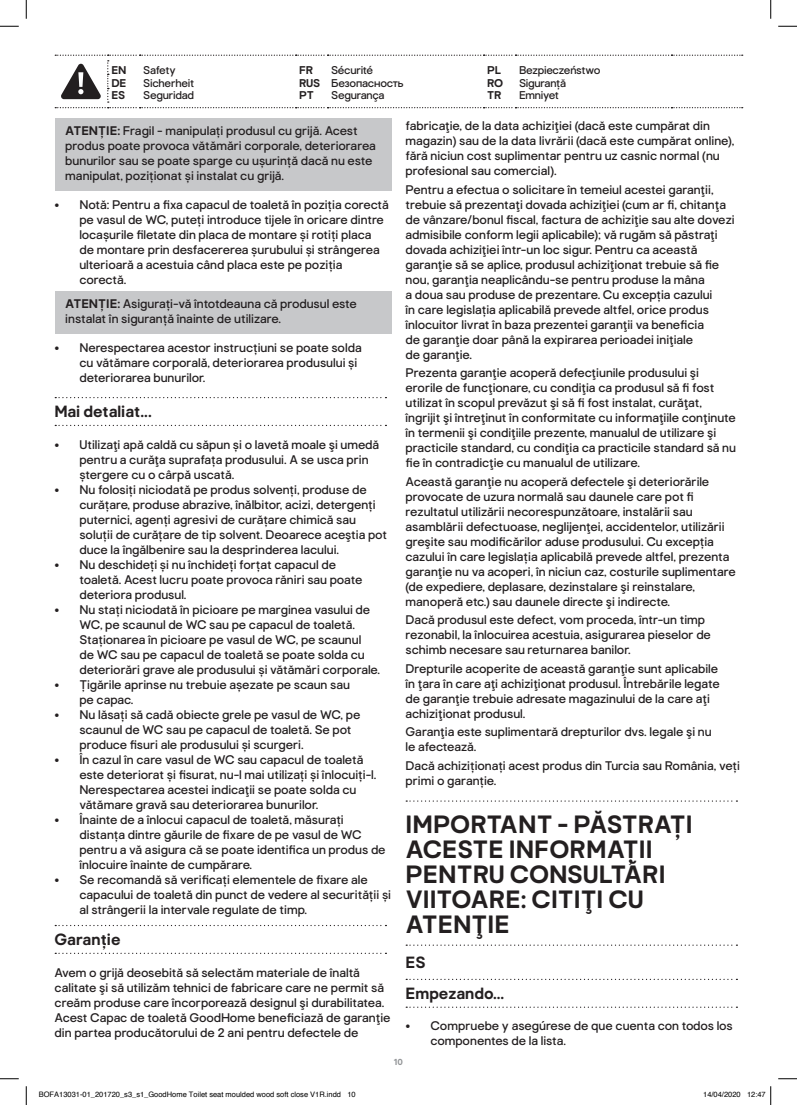
<style>
.page{position:relative;width:797px;height:1105px;background:#fff}
.page>*{position:absolute;margin:0;border:0;box-sizing:border-box;transform-origin:0 0}
.t1{font:700 25px/25px "Good Home";color:#231f20}
.t2{font:700 16.25px/31.4px "Good Home";color:#231f20}
.t3{font:12.5px/15px "Good Home";color:#231f20}
.t4{font:11.25px "Good Home";letter-spacing:-.02em;color:#231f20}
.t5{font:700 11.25px "Good Home";letter-spacing:-.02em;color:#231f20}
.t6{font:700 8.75px "Good Home";color:#939598}
.t7{font:7.5px "Helvetica";color:#000}
.s1{font-weight:700}
</style>
<div class="page">
<svg style="left:55px;top:55px;width:687px;height:53px"></svg>
<svg style="left:55px;top:397px;width:331px;height:1px"></svg>
<svg style="left:55px;top:425px;width:331px;height:1px"></svg>
<svg style="left:55px;top:925px;width:331px;height:1px"></svg>
<svg style="left:55px;top:953px;width:331px;height:1px"></svg>
<div style="left:55px;top:118px;width:336px;height:73px;background:#c7c8ca"></div>
<div style="left:55px;top:291px;width:336px;height:42px;background:#c7c8ca"></div>
<svg style="left:406px;top:800px;width:331px;height:2px"></svg>
<svg style="left:406px;top:944px;width:331px;height:2px"></svg>
<svg style="left:406px;top:979px;width:331px;height:1px"></svg>
<svg style="left:406px;top:1006px;width:331px;height:2px"></svg>
<svg style="left:0;top:25px;width:19px;height:2px"></svg>
<svg style="left:778px;top:25px;width:19px;height:2px"></svg>
<svg style="left:0;top:1078px;width:19px;height:1px"></svg>
<svg style="left:778px;top:1078px;width:19px;height:1px"></svg>
<svg style="left:25px;top:0;width:2px;height:19px"></svg>
<svg style="left:25px;top:1086px;width:2px;height:19px"></svg>
<svg style="left:770px;top:0;width:1px;height:19px"></svg>
<svg style="left:770px;top:1086px;width:1px;height:19px"></svg>
<p class="t5" style="left:111px;top:64px;width:17px">EN</p>
<p class="t4" style="left:143px;top:64px;width:34px">Safety</p>
<p class="t5" style="left:299px;top:64px;width:15px">FR</p>
<p class="t4" style="left:331px;top:64px;width:44px">Sécurité</p>
<p class="t5" style="left:487px;top:64px;width:15px">PL</p>
<p class="t4" style="left:519px;top:64px;width:83px">Bezpieczeństwo</p>
<p class="t5" style="left:111px;top:76px;width:16px">DE</p>
<p class="t4" style="left:143px;top:76px;width:52px">Sicherheit</p>
<p class="t4" style="left:299px;top:76px;width:106px"><span class="s1">RUS</span> Безопасность</p>
<p class="t5" style="left:487px;top:76px;width:18px">RO</p>
<p class="t4" style="left:519px;top:76px;width:49px">Siguranță</p>
<p class="t5" style="left:111px;top:89px;width:15px">ES</p>
<p class="t4" style="left:143px;top:89px;width:52px">Seguridad</p>
<p class="t5" style="left:299px;top:89px;width:16px">PT</p>
<p class="t4" style="left:331px;top:89px;width:55px">Segurança</p>
<p class="t5" style="left:487px;top:89px;width:16px">TR</p>
<p class="t4" style="left:519px;top:89px;width:41px">Emniyet</p>
<p class="t3" style="left:65px;top:124px;width:312px"><span class="s1">ATENȚIE:</span> Fragil - manipulați produsul cu grijă. Acest produs poate provoca vătămări corporale, deteriorarea bunurilor sau se poate sparge cu ușurință dacă nu este manipulat, poziționat și instalat cu grijă.</p>
<p class="t3" style="left:79px;top:198px;width:311px;text-indent:-25px">• Notă: Pentru a fixa capacul de toaletă în poziția corectă pe vasul de WC, puteți introduce tijele în oricare dintre locașurile filetate din placa de montare și rotiți placa de montare prin desfacererea șurubului și strângerea ulterioară a acestuia când placa este pe poziția corectă.</p>
<p class="t3" style="left:65px;top:296px;width:293px"><span class="s1">ATENȚIE:</span> Asigurați-vă întotdeauna că produsul este instalat în siguranță înainte de utilizare.</p>
<p class="t3" style="left:79px;top:340px;width:284px;text-indent:-25px">• Nerespectarea acestor instrucțiuni se poate solda cu vătămare corporală, deteriorarea produsului și deteriorarea bunurilor.</p>
<h2 class="t2" style="left:55px;top:396px;width:99px">Mai detaliat...</h2>
<p class="t3" style="left:79px;top:437px;width:301px;text-indent:-25px">• Utilizaţi apă caldă cu săpun și o lavetă moale şi umedă pentru a curăţa suprafața produsului. A se usca prin ștergere cu o cârpă uscată.</p>
<p class="t3" style="left:79px;top:482px;width:309px;text-indent:-25px">• Nu folosiți niciodată pe produs solvenți, produse de curățare, produse abrazive, înălbitor, acizi, detergenți puternici, agenți agresivi de curățare chimică sau soluții de curățare de tip solvent. Deoarece aceştia pot duce la îngălbenire sau la desprinderea lacului.</p>
<p class="t3" style="left:79px;top:557px;width:284px;text-indent:-25px">• Nu deschideți și nu închideți forțat capacul de toaletă. Acest lucru poate provoca răniri sau poate deteriora produsul.</p>
<p class="t3" style="left:79px;top:602px;width:302px;text-indent:-25px">• Nu stați niciodată în picioare pe marginea vasului de WC, pe scaunul de WC sau pe capacul de toaletă.<br>Staționarea în picioare pe vasul de WC, pe scaunul<br>de WC sau pe capacul de toaletă se poate solda cu deteriorări grave ale produsului și vătămări corporale.</p>
<p class="t3" style="left:79px;top:677px;width:272px;text-indent:-25px">• Țigările aprinse nu trebuie așezate pe scaun sau pe capac.</p>
<p class="t3" style="left:79px;top:707px;width:282px;text-indent:-25px">• Nu lăsați să cadă obiecte grele pe vasul de WC, pe scaunul de WC sau pe capacul de toaletă. Se pot produce fisuri ale produsului și scurgeri.</p>
<p class="t3" style="left:79px;top:752px;width:298px;text-indent:-25px">• În cazul în care vasul de WC sau capacul de toaletă este deteriorat și fisurat, nu-l mai utilizați și înlocuiți-l.<br>Nerespectarea acestei indicaţii se poate solda cu vătămare gravă sau deteriorarea bunurilor.</p>
<p class="t3" style="left:79px;top:812px;width:308px;text-indent:-25px">• Înainte de a înlocui capacul de toaletă, măsurați distanța dintre găurile de fixare de pe vasul de WC pentru a vă asigura că se poate identifica un produs de înlocuire înainte de cumpărare.</p>
<p class="t3" style="left:79px;top:872px;width:313px;text-indent:-25px">• Se recomandă să verificați elementele de fixare ale capacului de toaletă din punct de vedere al securității și al strângerii la intervale regulate de timp.</p>
<h2 class="t2" style="left:55px;top:924px;width:67px">Garanție</h2>
<p class="t3" style="left:55px;top:965px;width:337px">Avem o grijă deosebită să selectăm materiale de înaltă calitate şi să utilizăm tehnici de fabricare care ne permit să creăm produse care încorporează designul şi durabilitatea.<br>Acest Capac de toaletă GoodHome beneficiază de garanţie din partea producătorului de 2 ani pentru defectele de</p>
<p class="t3" style="left:405px;top:118px;width:330px">fabricaţie, de la data achiziţiei (dacă este cumpărat din magazin) sau de la data livrării (dacă este cumpărat online), fără niciun cost suplimentar pentru uz casnic normal (nu profesional sau comercial).</p>
<p class="t3" style="left:405px;top:182px;width:330px">Pentru a efectua o solicitare în temeiul acestei garanţii, trebuie să prezentaţi dovada achiziţiei (cum ar fi, chitanţa de vânzare/bonul fiscal, factura de achiziţie sau alte dovezi admisibile conform legii aplicabile); vă rugăm să păstraţi dovada achiziţiei într-un loc sigur. Pentru ca această garanţie să se aplice, produsul achiziţionat trebuie să fie nou, garanţia neaplicându-se pentru produse la mâna<br>a doua sau produse de prezentare. Cu excepția cazului<br>în care legislația aplicabilă prevede altfel, orice produs înlocuitor livrat în baza prezentei garanţii va beneficia<br>de garanţie doar până la expirarea perioadei iniţiale<br>de garanţie.</p>
<p class="t3" style="left:405px;top:365px;width:332px">Prezenta garanţie acoperă defecţiunile produsului şi erorile de funcţionare, cu condiţia ca produsul să fi fost utilizat în scopul prevăzut şi să fi fost instalat, curăţat, îngrijit şi întreţinut în conformitate cu informaţiile conţinute în termenii şi condiţiile prezente, manualul de utilizare şi practicile standard, cu condiţia ca practicile standard să nu fie în contradicţie cu manualul de utilizare.</p>
<p class="t3" style="left:405px;top:474px;width:332px">Această garanţie nu acoperă defectele şi deteriorările provocate de uzura normală sau daunele care pot fi rezultatul utilizării necorespunzătoare, instalării sau asamblării defectuoase, neglijenţei, accidentelor, utilizării greşite sau modificărilor aduse produsului. Cu excepția cazului în care legislația aplicabilă prevede altfel, prezenta garanţie nu va acoperi, în niciun caz, costurile suplimentare (de expediere, deplasare, dezinstalare şi reinstalare, manoperă etc.) sau daunele directe şi indirecte.</p>
<p class="t3" style="left:405px;top:612px;width:307px">Dacă produsul este defect, vom proceda, într-un timp rezonabil, la înlocuirea acestuia, asigurarea pieselor de schimb necesare sau returnarea banilor.</p>
<p class="t3" style="left:405px;top:661px;width:316px">Drepturile acoperite de această garanţie sunt aplicabile în ţara în care aţi achiziţionat produsul. Întrebările legate de garanţie trebuie adresate magazinului de la care aţi achiziţionat produsul.</p>
<p class="t3" style="left:405px;top:725px;width:307px">Garanţia este suplimentară drepturilor dvs. legale şi nu le afectează.</p>
<p class="t3" style="left:405px;top:758px;width:336px">Dacă achiziționați acest produs din Turcia sau România, veți primi o garanție.</p>
<h1 class="t1" style="left:405px;top:812px;width:289px">IMPORTANT - PĂSTRAȚI<br>ACESTE INFORMAȚII<br>PENTRU CONSULTĂRI<br>VIITOARE: CITIŢI CU<br>ATENŢIE</h1>
<h2 class="t2" style="left:405px;top:947px;width:100px">ES<br>Empezando...</h2>
<p class="t3" style="left:430px;top:1019px;width:304px;text-indent:-25px">• Compruebe y asegúrese de que cuenta con todos los componentes de la lista.</p>
<p class="t6" style="left:394px;top:1056px;width:11px">10</p>
<p class="t7" style="left:39px;top:1089px;width:318px">BOFA13031-01_201720_s3_s1_GoodHome Toilet seat moulded wood soft close V1R.indd 10</p>
<p class="t7" style="left:703px;top:1089px;width:64px">14/04/2020 12:47</p>
</div>
